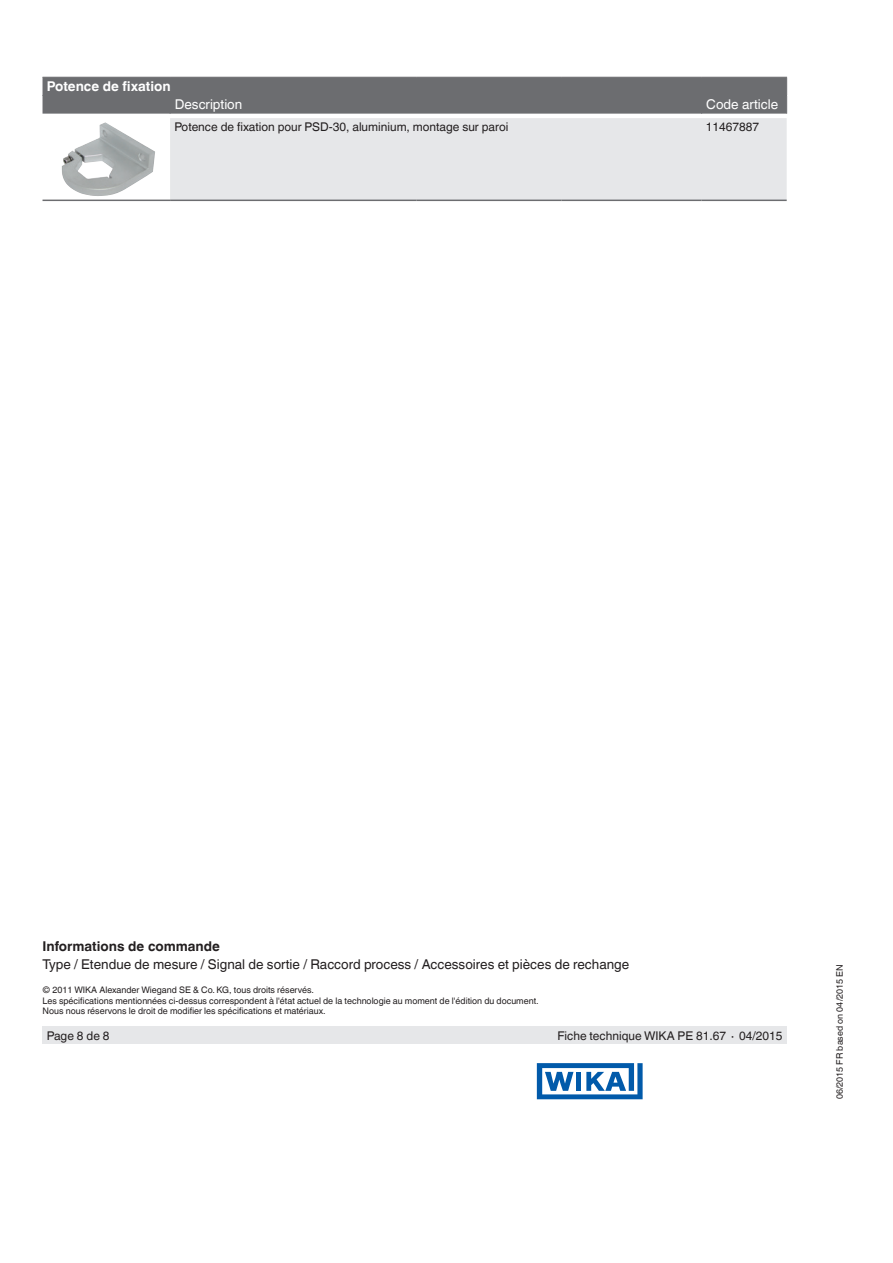
<style>
.page{position:relative;width:893px;height:1263px;background:#fff}
.page>*{position:absolute;margin:0;border:0;box-sizing:border-box;transform-origin:0 0}
.t1{font:13.5px "Helvetica World";color:#231f20}
.t2{font:700 13.5px "Helvetica World";color:#231f20}
.t3{font:13.5px "Helvetica World";color:#fff}
.t4{font:700 13.5px "Helvetica World";color:#fff}
.t5{font:12px "Helvetica World";color:#231f20}
.t6{font:9px/10.5px "Helvetica World";color:#231f20}
</style>
<div class="page">
<svg style="left:537px;top:1063px;width:106px;height:36px"></svg>
<div style="left:43px;top:1027px;width:744px;height:17px;background:#e6e7e9"></div>
<div style="left:170px;top:118px;width:617px;height:82px;background:#e6e7e9"></div>
<div style="left:43px;top:77px;width:744px;height:37px;background:#6c6d70"></div>
<hr style="left:43px;top:200px;width:127px;height:1px;background:#6c6d70">
<hr style="left:170px;top:200px;width:247px;height:1px;background:#6c6d70">
<hr style="left:417px;top:200px;width:144px;height:1px;background:#6c6d70">
<hr style="left:561px;top:200px;width:141px;height:1px;background:#6c6d70">
<hr style="left:702px;top:200px;width:85px;height:1px;background:#6c6d70">
<img style="left:82px;top:122px;width:23px;height:24px">
<h1 class="t4" style="left:47px;top:79px;width:125px">Potence de fixation</h1>
<h1 class="t3" style="left:175px;top:97px;width:69px">Description</h1>
<h1 class="t3" style="left:706px;top:97px;width:73px">Code article</h1>
<h2 class="t5" style="left:174px;top:120px;width:335px">Potence de fixation pour PSD-30, aluminium, montage sur paroi</h2>
<h2 class="t5" style="left:706px;top:120px;width:55px">11467887</h2>
<h1 class="t2" style="left:43px;top:938px;width:179px">Informations de commande</h1>
<h1 class="t1" style="left:43px;top:956px;width:588px">Type / Etendue de mesure / Signal de sortie / Raccord process / Accessoires et pièces de rechange</h1>
<p class="t6" style="left:43px;top:985px;width:498px">© 2011 WIKA Alexander Wiegand SE &amp; Co. KG, tous droits réservés.<br>Les spécifications mentionnées ci-dessus correspondent à l'état actuel de la technologie au moment de l'édition du document.<br>Nous nous réservons le droit de modifier les spécifications et matériaux.</p>
<h2 class="t5" style="left:47px;top:1029px;width:64px">Page 8 de 8</h2>
<h2 class="t5" style="left:557px;top:1029px;width:226px">Fiche technique WIKA PE 81.67 ∙ 04/2015</h2>
<p class="t6" style="left:834px;top:1099px;width:136px;rotate:-90deg">06/2015 FR based on 04/2015 EN</p>
</div>
